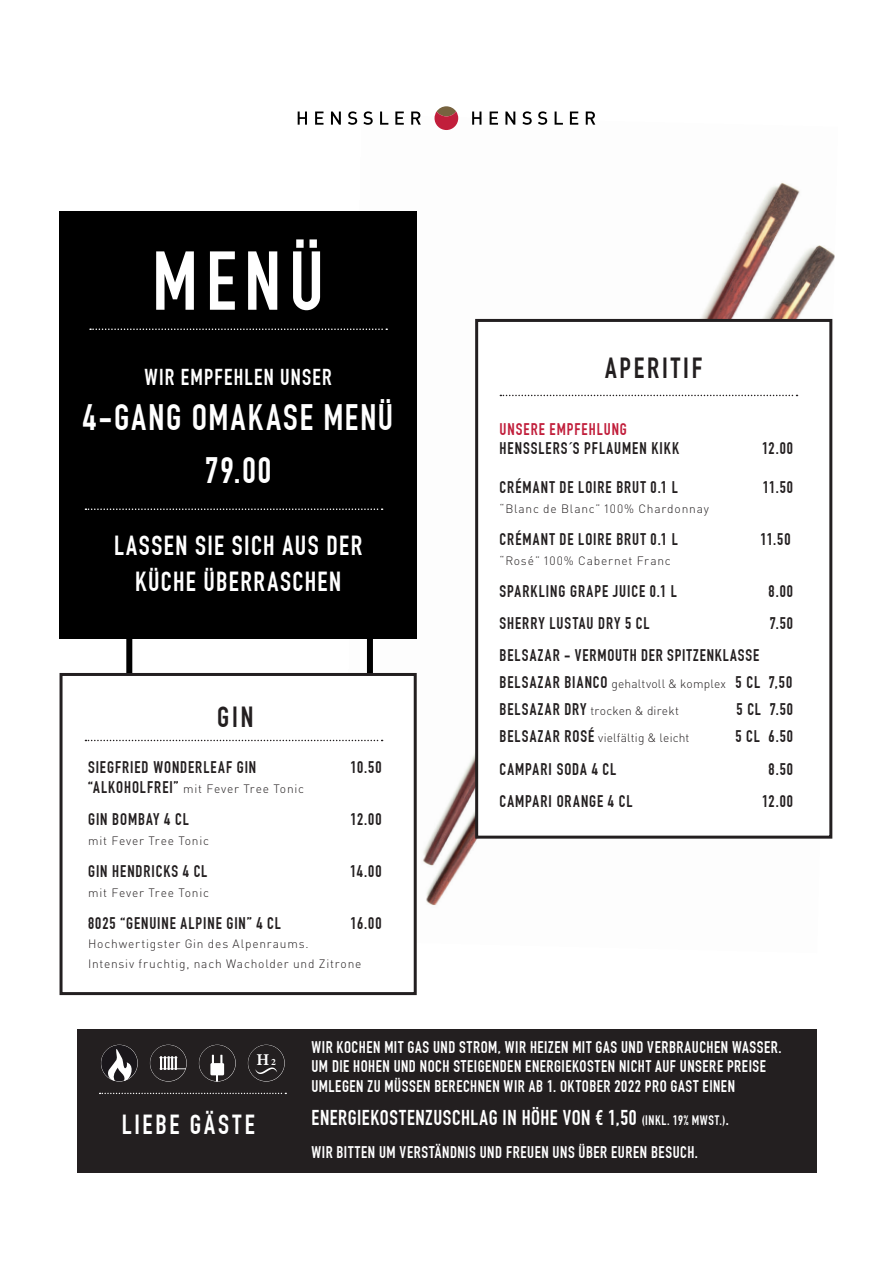
<style>
.page{position:relative;width:893px;height:1263px;background:#fff}
.page>*{position:absolute;margin:0;border:0;box-sizing:border-box;transform-origin:0 0}
.t1{font:700 81.9px "DIN Condensed";color:#fff}
.t2{font:700 36px "DIN Condensed";letter-spacing:.055em;color:#fff}
.t3{font:700 28.5px "DIN Condensed";letter-spacing:.1em;color:#231f20}
.t4{font:700 27px/36px "DIN Condensed";letter-spacing:.055em;color:#fff;text-align:center}
.t5{font:700 27px "DIN Condensed";letter-spacing:.105em;color:#fff}
.t6{font:700 22.5px "DIN Condensed";letter-spacing:.055em;color:#fff}
.t7{font:700 21px "DIN Condensed";letter-spacing:.03em;color:#fff}
.t8{font:700 16.5px/19.5px "DIN Condensed";letter-spacing:.06em;color:#231f20}
.t9{font:700 16.5px "DIN Condensed";letter-spacing:.035em;color:#fff}
.t10{font:700 16.5px "Minion Pro";color:#fff}
.t11{font:300 12px/19.5px "DIN Pro";letter-spacing:.065em;color:#231f20}
.t12{font:300 12px "DIN Pro";letter-spacing:.015em;color:#231f20}
.t13{font:700 9.6px "Minion Pro";color:#fff}
.s1{font-family:"DIN Condensed";font-weight:700;font-size:16.5px}
.s2{color:#c11e3b}
.s3{font-family:"DIN Pro";font-weight:300;font-size:12px}
.s4{font-size:13.5px}
.s5{font-size:16.5px}
</style>
<div class="page">
<img style="left:341px;top:115px;width:494px;height:791px">
<svg style="left:437px;top:106px;width:19px;height:10px"></svg>
<svg style="left:434px;top:111px;width:24px;height:19px"></svg>
<svg style="left:298px;top:112px;width:9px;height:13px"></svg>
<svg style="left:315px;top:112px;width:8px;height:13px"></svg>
<svg style="left:331px;top:112px;width:10px;height:13px"></svg>
<svg style="left:348px;top:111px;width:9px;height:14px"></svg>
<svg style="left:363px;top:111px;width:10px;height:14px"></svg>
<svg style="left:380px;top:112px;width:8px;height:13px"></svg>
<svg style="left:395px;top:112px;width:9px;height:13px"></svg>
<svg style="left:411px;top:112px;width:10px;height:13px"></svg>
<svg style="left:472px;top:112px;width:9px;height:13px"></svg>
<svg style="left:490px;top:112px;width:8px;height:13px"></svg>
<svg style="left:505px;top:112px;width:10px;height:13px"></svg>
<svg style="left:522px;top:111px;width:10px;height:14px"></svg>
<svg style="left:538px;top:111px;width:9px;height:14px"></svg>
<svg style="left:555px;top:112px;width:8px;height:13px"></svg>
<svg style="left:570px;top:112px;width:8px;height:13px"></svg>
<svg style="left:586px;top:112px;width:9px;height:13px"></svg>
<div style="left:477px;top:320px;width:354px;height:517px;background:#fff"></div>
<div style="left:475px;top:319px;width:357px;height:520px;border:3px solid #231f20"></div>
<svg style="left:500px;top:395px;width:297px;height:1px"></svg>
<div style="left:126px;top:618px;width:247px;height:86px;border:6px solid #000"></div>
<div style="left:60px;top:212px;width:357px;height:427px;background:#000"></div>
<div style="left:61px;top:674px;width:354px;height:319px;background:#fff"></div>
<div style="left:60px;top:673px;width:357px;height:322px;border:3px solid #231f20"></div>
<svg style="left:85px;top:740px;width:298px;height:1px"></svg>
<svg style="left:90px;top:328px;width:297px;height:2px"></svg>
<div style="left:77px;top:1029px;width:739px;height:143px;background:#231f20"></div>
<svg style="left:100px;top:1093px;width:186px;height:1px"></svg>
<div style="left:101px;top:1045px;width:37px;height:36px;background:#1a171b;border-radius:50%"></div>
<div style="left:101px;top:1045px;width:37px;height:36px;border:1px solid #fff;border-radius:50%"></div>
<svg style="left:106px;top:1045px;width:29px;height:36px"></svg>
<div style="left:150px;top:1045px;width:37px;height:36px;border:1px solid #fff;border-radius:50%"></div>
<svg style="left:159px;top:1056px;width:28px;height:14px"></svg>
<div style="left:199px;top:1045px;width:37px;height:36px;border:1px solid #fff;border-radius:50%"></div>
<div style="left:210px;top:1063px;width:14px;height:12px;background:#fff"></div>
<svg style="left:216px;top:1075px;width:2px;height:6px"></svg>
<svg style="left:212px;top:1055px;width:2px;height:8px"></svg>
<svg style="left:220px;top:1055px;width:2px;height:8px"></svg>
<div style="left:248px;top:1045px;width:37px;height:36px;border:1px solid #fff;border-radius:50%"></div>
<svg style="left:255px;top:1067px;width:22px;height:7px"></svg>
<svg style="left:85px;top:508px;width:298px;height:2px"></svg>
<p class="t1" style="left:152px;top:233px;width:173px">MENÜ</p>
<p class="t6" style="left:145px;top:364px;width:188px">WIR EMPFEHLEN UNSER</p>
<p class="t2" style="left:83px;top:396px;width:312px">4-GANG OMAKASE MENÜ</p>
<p class="t2" style="left:205px;top:450px;width:67px">79.00</p>
<p class="t4" style="left:114px;top:528px;width:250px">LASSEN SIE SICH AUS DER<br>KÜCHE ÜBERRASCHEN</p>
<p class="t3" style="left:217px;top:700px;width:38px">GIN</p>
<p class="t8" style="left:88px;top:758px;width:170px">SIEGFRIED WONDERLEAF GIN</p>
<p class="t8" style="left:351px;top:758px;width:32px">10.50</p>
<p class="t11" style="left:88px;top:778px;width:217px"><span class="s1">“ALKOHOLFREI”</span> mit Fever Tree Tonic</p>
<p class="t8" style="left:88px;top:810px;width:102px">GIN BOMBAY 4 CL</p>
<p class="t8" style="left:351px;top:810px;width:32px">12.00</p>
<p class="t11" style="left:88px;top:830px;width:122px">mit Fever Tree Tonic</p>
<p class="t8" style="left:88px;top:861px;width:121px">GIN HENDRICKS 4 CL</p>
<p class="t8" style="left:350px;top:861px;width:33px">14.00</p>
<p class="t11" style="left:88px;top:882px;width:122px">mit Fever Tree Tonic</p>
<p class="t8" style="left:88px;top:913px;width:194px">8025 “GENUINE ALPINE GIN” 4 CL</p>
<p class="t8" style="left:351px;top:913px;width:32px">16.00</p>
<p class="t11" style="left:88px;top:934px;width:275px">Hochwertigster Gin des Alpenraums.<br>Intensiv fruchtig, nach Wacholder und Zitrone</p>
<p class="t3" style="left:605px;top:351px;width:99px">APERITIF</p>
<p class="t8" style="left:500px;top:419px;width:181px"><span class="s2">UNSERE EMPFEHLUNG<br></span>HENSSLERS´S PFLAUMEN KIKK</p>
<p class="t8" style="left:762px;top:439px;width:32px">12.00</p>
<p class="t8" style="left:500px;top:478px;width:180px">CRÉMANT DE LOIRE BRUT 0.1 L</p>
<p class="t8" style="left:763px;top:478px;width:32px">11.50</p>
<p class="t11" style="left:500px;top:498px;width:211px">“Blanc de Blanc” 100% Chardonnay</p>
<p class="t8" style="left:500px;top:530px;width:180px">CRÉMANT DE LOIRE BRUT 0.1 L</p>
<p class="t8" style="left:760px;top:530px;width:32px">11.50</p>
<p class="t11" style="left:500px;top:550px;width:173px">“Rosé” 100% Cabernet Franc</p>
<p class="t8" style="left:500px;top:581px;width:179px">SPARKLING GRAPE JUICE 0.1 L</p>
<p class="t8" style="left:769px;top:581px;width:26px">8.00</p>
<p class="t8" style="left:500px;top:614px;width:152px">SHERRY LUSTAU DRY 5 CL</p>
<p class="t8" style="left:770px;top:614px;width:25px">7.50</p>
<p class="t8" style="left:500px;top:642px;width:294px;line-height:27px">BELSAZAR - VERMOUTH DER SPITZENKLASSE<br>BELSAZAR BIANCO <span class="s3">gehaltvoll &amp; komplex</span> 5 CL 7,50</p>
<p class="t12" style="left:500px;top:703px;width:181px"><span class="s1">BELSAZAR DRY</span> trocken &amp; direkt</p>
<p class="t8" style="left:736px;top:700px;width:58px">5 CL 7.50</p>
<p class="t12" style="left:500px;top:730px;width:191px"><span class="s1">BELSAZAR ROSÉ</span> vielfältig &amp; leicht</p>
<p class="t8" style="left:735px;top:727px;width:59px">5 CL 6.50</p>
<p class="t8" style="left:500px;top:759px;width:118px">CAMPARI SODA 4 CL</p>
<p class="t8" style="left:769px;top:759px;width:26px">8.50</p>
<p class="t8" style="left:500px;top:791px;width:134px">CAMPARI ORANGE 4 CL</p>
<p class="t8" style="left:762px;top:791px;width:32px">12.00</p>
<p class="t10" style="left:257px;top:1048px;width:14px">H</p>
<p class="t13" style="left:271px;top:1055px;width:6px">2</p>
<p class="t5" style="left:122px;top:1109px;width:134px">LIEBE GÄSTE</p>
<p class="t9" style="left:311px;top:1037px;width:472px">WIR KOCHEN MIT GAS UND STROM, WIR HEIZEN MIT GAS UND VERBRAUCHEN WASSER.</p>
<p class="t9" style="left:311px;top:1057px;width:456px">UM DIE HOHEN UND NOCH STEIGENDEN ENERGIEKOSTEN NICHT AUF UNSERE PREISE</p>
<p class="t9" style="left:311px;top:1077px;width:425px">UMLEGEN ZU MÜSSEN BERECHNEN WIR AB 1. OKTOBER 2022 PRO GAST EINEN</p>
<p class="t7" style="left:311px;top:1105px;width:419px">ENERGIEKOSTENZUSCHLAG IN HÖHE VON € 1,50 <span class="s4">(INKL. 19% MWST.)</span><span class="s5">.</span></p>
<p class="t9" style="left:311px;top:1143px;width:388px">WIR BITTEN UM VERSTÄNDNIS UND FREUEN UNS ÜBER EUREN BESUCH.</p>
</div>
